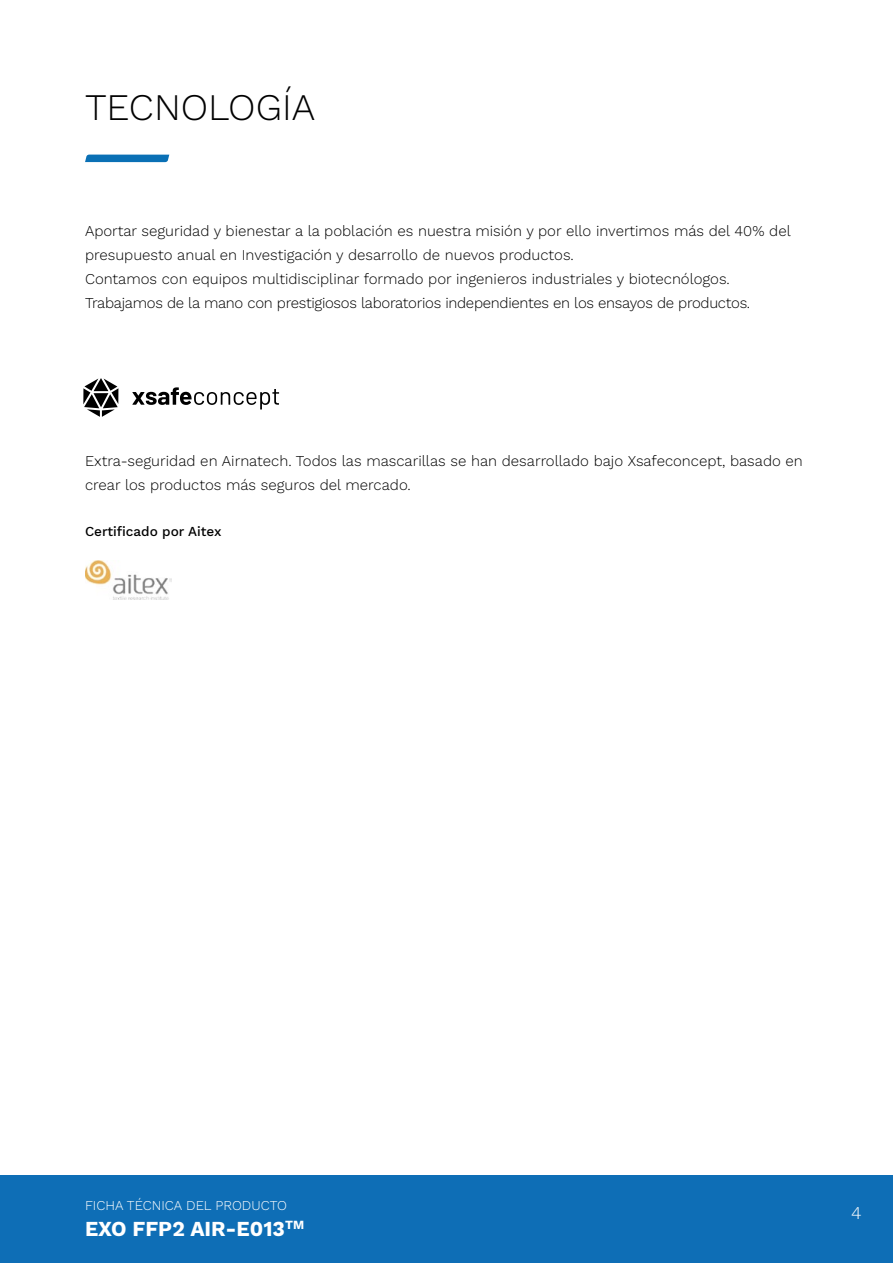
<style>
.page{position:relative;width:893px;height:1263px;background:#fff}
.page>*{position:absolute;margin:0;border:0;box-sizing:border-box;transform-origin:0 0}
.t1{font:37.5px "Work Sans";color:#000}
.t2{font:700 21px "Work Sans";color:#fff}
.t3{font:18px "Work Sans";color:#fff}
.t4{font:15px/24px "Work Sans";color:#000}
.t5{font:13.5px "Work Sans";color:#fff}
.t6{font:500 13.5px "Work Sans";color:#000}
</style>
<div class="page">
<div style="left:0;top:1175px;width:893px;height:88px;background:#0e6eb6"></div>
<svg style="left:85px;top:155px;width:84px;height:7px"></svg>
<svg style="left:83px;top:378px;width:35px;height:39px"></svg>
<svg style="left:132px;top:387px;width:147px;height:22px"></svg>
<img style="left:85px;top:560px;width:86px;height:40px">
<h1 class="t1" style="left:85px;top:79px;width:232px">TECNOLOGÍA</h1>
<p class="t4" style="left:85px;top:218px;width:707px">Aportar seguridad y bienestar a la población es nuestra misión y por ello invertimos más del 40% del presupuesto anual en Investigación y desarrollo de nuevos productos.<br>Contamos con equipos multidisciplinar formado por ingenieros industriales y biotecnólogos.<br>Trabajamos de la mano con prestigiosos laboratorios independientes en los ensayos de productos.</p>
<p class="t4" style="left:85px;top:448px;width:719px">Extra-seguridad en Airnatech. Todos las mascarillas se han desarrollado bajo Xsafeconcept, basado en crear los productos más seguros del mercado.</p>
<p class="t6" style="left:85px;top:523px;width:138px">Certificado por Aitex</p>
<p class="t5" style="left:85px;top:1195px;width:203px">FICHA TÉCNICA DEL PRODUCTO</p>
<h2 class="t2" style="left:85px;top:1216px;width:221px">EXO FFP2 AIR-E013<sup>TM</sup></h2>
<p class="t3" style="left:851px;top:1199px;width:12px">4</p>
</div>
